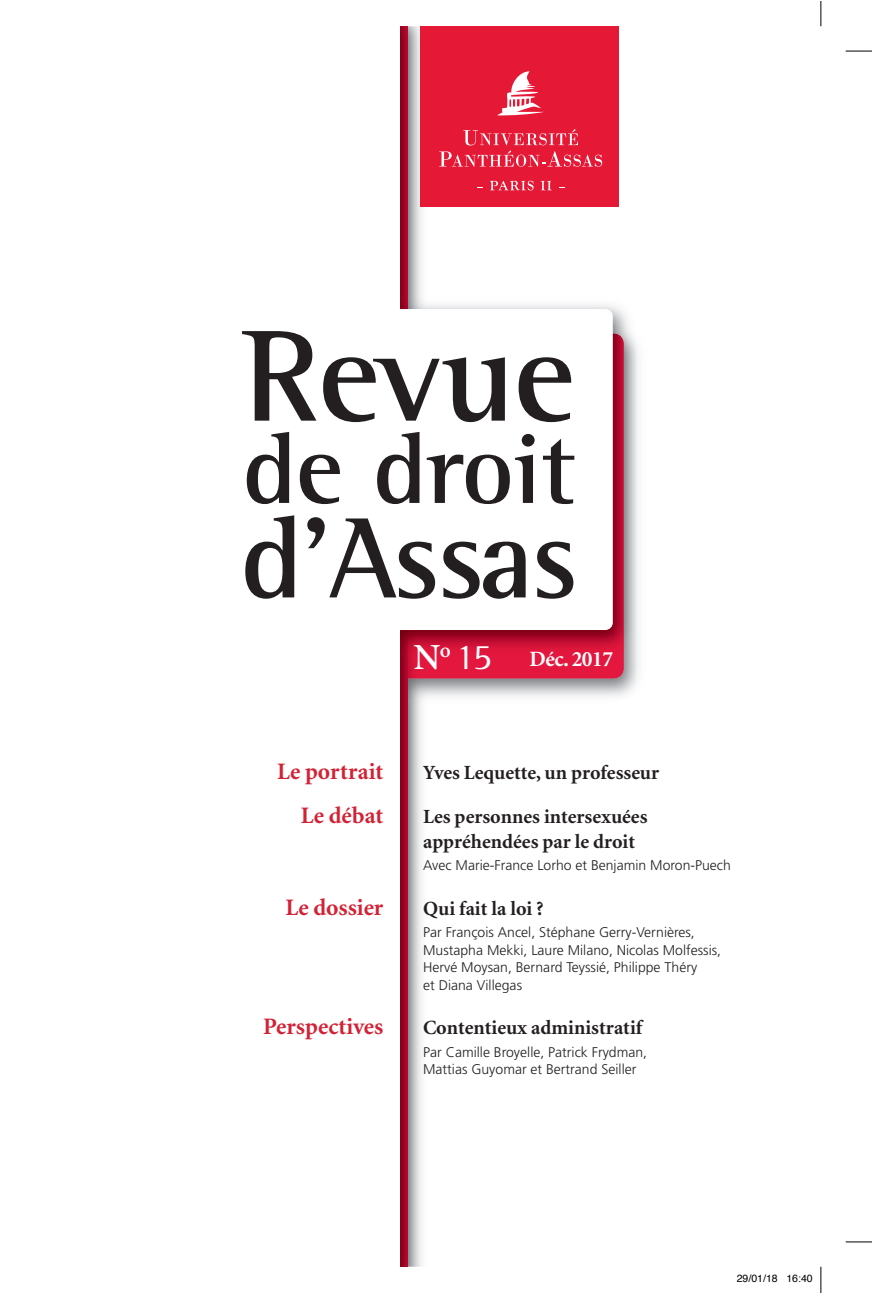
<style>
.page{position:relative;width:872px;height:1293px;background:#fff}
.page>*{position:absolute;margin:0;border:0;box-sizing:border-box;transform-origin:0 0}
.t1{font:700 133px "Rotis Semi Serif";letter-spacing:-.01em;color:#231f20}
.t2{font:700 117.25px "Rotis Semi Serif";letter-spacing:-.035em;color:#231f20}
.t3{font:700 101.5px "Rotis Semi Serif";letter-spacing:-.01em;color:#231f20}
.t4{font:700 23.62px "Minion";color:#d22235}
.t5{font:700 21.88px "Minion";letter-spacing:-.02em;color:#fff}
.t6{font:700 20.12px/24.5px "Minion";color:#231f20}
.t7{font:300 14px/17.5px "Frutiger";color:#231f20}
.t8{font:10.5px "Helvetica";color:#000}
.s1{font-weight:600;font-size:36.75px}
.s2{font-family:"Rotis Semi Serif";font-weight:400;font-size:36.75px}
</style>
<div class="page">
<img style="left:407px;top:26px;width:232px;height:1240px">
<img style="left:407px;top:333px;width:216px;height:345px">
<div style="left:420px;top:26px;width:198px;height:181px;background:#e51836"></div>
<svg style="left:498px;top:71px;width:46px;height:44px"></svg>
<svg style="left:463px;top:129px;width:114px;height:16px"></svg>
<svg style="left:439px;top:151px;width:162px;height:16px"></svg>
<svg style="left:489px;top:181px;width:44px;height:9px"></svg>
<svg style="left:540px;top:181px;width:11px;height:9px"></svg>
<div style="left:202px;top:309px;width:410px;height:321px;background:#fff;border-radius:7px"></div>
<svg style="left:845px;top:51px;width:26px;height:1px"></svg>
<svg style="left:845px;top:1241px;width:26px;height:1px"></svg>
<svg style="left:820px;top:1px;width:1px;height:25px"></svg>
<svg style="left:820px;top:1266px;width:1px;height:27px"></svg>
<h1 class="t1" style="left:243px;top:296px;width:333px">Revue</h1>
<h3 class="t3" style="left:242px;top:408px;width:335px">de droit</h3>
<h2 class="t2" style="left:240px;top:488px;width:339px">d’Assas</h2>
<h3 class="t5" style="left:413px;top:647px;width:201px"><span class="s1">N</span><sup>o</sup> <span class="s2">15</span> Déc. 2017</h3>
<h3 class="t4" style="left:277px;top:759px;width:108px">Le portrait</h3>
<h3 class="t6" style="left:423px;top:761px;width:237px">Yves Lequette, un professeur</h3>
<h3 class="t4" style="left:301px;top:804px;width:84px">Le débat</h3>
<h3 class="t6" style="left:423px;top:805px;width:226px">Les personnes intersexuées appréhendées par le droit</h3>
<p class="t7" style="left:423px;top:857px;width:309px">Avec Marie-France Lorho et Benjamin Moron-Puech</p>
<h3 class="t4" style="left:285px;top:895px;width:99px">Le dossier</h3>
<h3 class="t6" style="left:423px;top:896px;width:122px">Qui fait la loi ?</h3>
<p class="t7" style="left:423px;top:923px;width:299px">Par François Ancel, Stéphane Gerry-Vernières, Mustapha Mekki, Laure Milano, Nicolas Molfessis, Hervé Moysan, Bernard Teyssié, Philippe Théry<br>et Diana Villegas</p>
<h3 class="t4" style="left:263px;top:1014px;width:122px">Perspectives</h3>
<h3 class="t6" style="left:423px;top:1016px;width:220px">Contentieux administratif</h3>
<p class="t7" style="left:423px;top:1043px;width:225px">Par Camille Broyelle, Patrick Frydman,<br>Mattias Guyomar et Bertrand Seiller</p>
<p class="t8" style="left:736px;top:1274px;width:77px">29/01/18 16:40</p>
</div>
